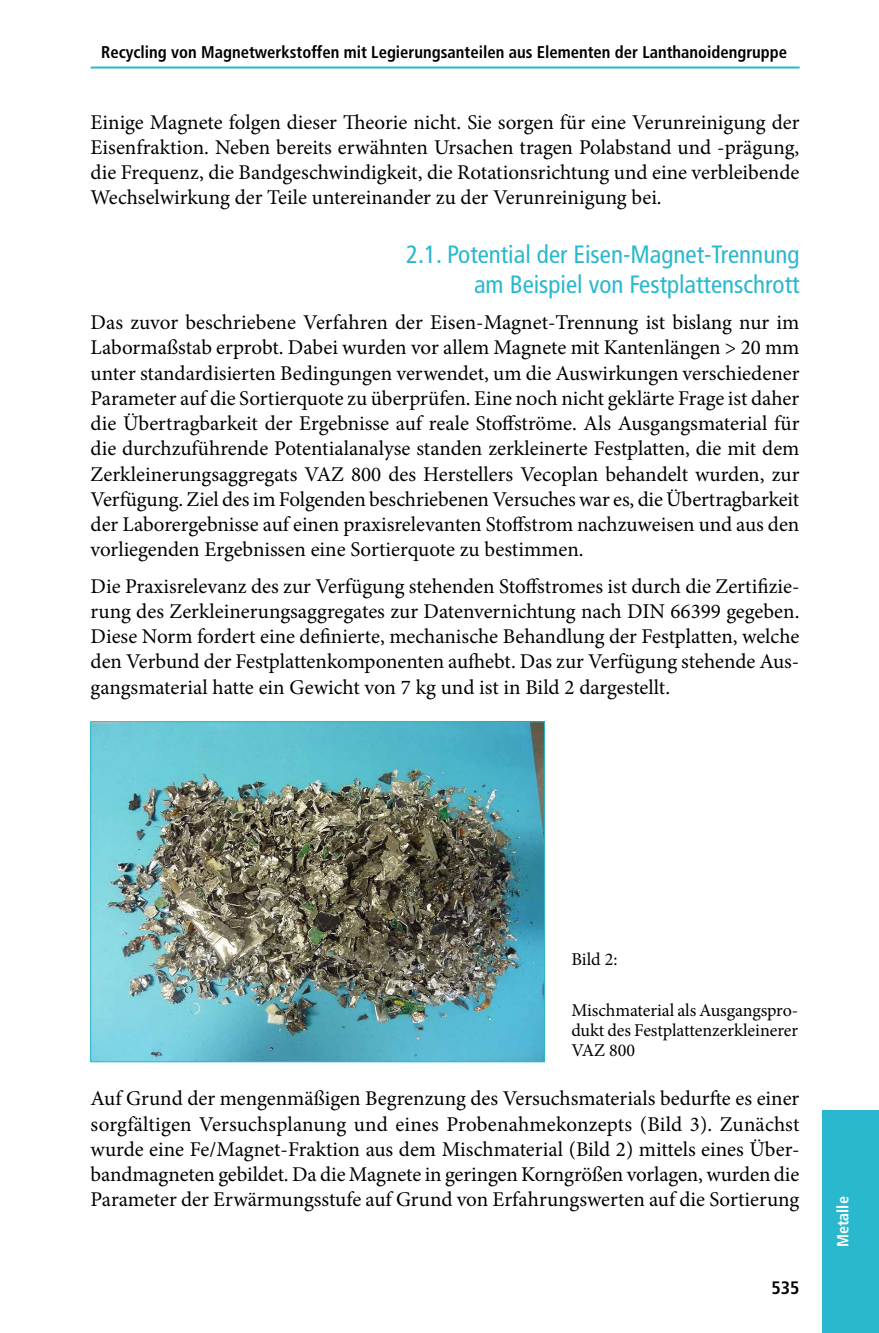
<style>
.page{position:relative;width:879px;height:1333px;background:#fff}
.page>*{position:absolute;margin:0;border:0;box-sizing:border-box;transform-origin:0 0}
.t1{font:condensed 25px/30px "Frutiger";color:#29b8ce;text-align:right}
.t2{font:21px/25.2px "Minion Pro";color:#000;text-align:justify}
.t3{font:18px/20px "Minion Pro";letter-spacing:-.005em;color:#000;text-align:justify}
.t4{font:700 condensed 18px "Frutiger";color:#000}
.t5{font:700 condensed 17px "Frutiger";color:#000}
.t6{font:700 condensed 16px "Frutiger";color:#fff}
</style>
<div class="page">
<hr style="left:91px;top:66px;width:708px;height:2px;background:#29b8ce">
<div style="left:822px;top:1110px;width:57px;height:222px;background:#29b8ce"></div>
<img style="left:92px;top:723px;width:451px;height:337px">
<div style="left:90px;top:721px;width:455px;height:341px;border:1px solid #29b8ce"></div>
<p class="t5" style="left:101px;top:42px;width:687px">Recycling von Magnetwerkstoffen mit Legierungsanteilen aus Elementen der Lanthanoidengruppe</p>
<p class="t2" style="left:91px;top:109px;width:710px">Einige Magnete folgen dieser Theorie nicht. Sie sorgen für eine Verunreinigung der Eisenfraktion. Neben bereits erwähnten Ursachen tragen Polabstand und -prägung, die Frequenz, die Bandgeschwindigkeit, die Rotationsrichtung und eine verbleibende Wechselwirkung der Teile untereinander zu der Verunreinigung bei.</p>
<p class="t1" style="left:406px;top:239px;width:395px">2.1. Potential der Eisen-Magnet-Trennung am Beispiel von Festplattenschrott</p>
<p class="t2" style="left:91px;top:310px;width:710px">Das zuvor beschriebene Verfahren der Eisen-Magnet-Trennung ist bislang nur im Labormaßstab erprobt. Dabei wurden vor allem Magnete mit Kantenlängen &gt; 20 mm unter standardisierten Bedingungen verwendet, um die Auswirkungen verschiedener Parameter auf die Sortierquote zu überprüfen. Eine noch nicht geklärte Frage ist daher die Übertragbarkeit der Ergebnisse auf reale Stoffströme. Als Ausgangsmaterial für die durchzuführende Potentialanalyse standen zerkleinerte Festplatten, die mit dem Zerkleinerungsaggregats VAZ 800 des Herstellers Vecoplan behandelt wurden, zur Verfügung. Ziel des im Folgenden beschriebenen Versuches war es, die Übertragbarkeit der Laborergebnisse auf einen praxisrelevanten Stoffstrom nachzuweisen und aus den vorliegenden Ergebnissen eine Sortierquote zu bestimmen.</p>
<p class="t2" style="left:91px;top:573px;width:710px">Die Praxisrelevanz des zur Verfügung stehenden Stoffstromes ist durch die Zertifizie&shy;rung des Zerkleinerungsaggregates zur Datenvernichtung nach DIN 66399 gegeben.<br>Diese Norm fordert eine definierte, mechanische Behandlung der Festplatten, welche den Verbund der Festplattenkomponenten aufhebt. Das zur Verfügung stehende Aus&shy;gangsmaterial hatte ein Gewicht von 7 kg und ist in Bild 2 dargestellt.</p>
<p class="t3" style="left:571px;top:948px;width:48px">Bild 2:</p>
<p class="t3" style="left:571px;top:1000px;width:228px">Mischmaterial als Ausgangspro&shy;dukt des Festplattenzerkleinerer VAZ 800</p>
<p class="t2" style="left:91px;top:1086px;width:710px">Auf Grund der mengenmäßigen Begrenzung des Versuchsmaterials bedurfte es einer sorgfältigen Versuchsplanung und eines Probenahmekonzepts (Bild 3). Zunächst wurde eine Fe/Magnet-Fraktion aus dem Mischmaterial (Bild 2) mittels eines Über&shy;bandmagneten gebildet. Da die Magnete in geringen Korngrößen vorlagen, wurden die Parameter der Erwärmungsstufe auf Grund von Erfahrungswerten auf die Sortierung</p>
<p class="t4" style="left:771px;top:1276px;width:30px">535</p>
<p class="t6" style="left:833px;top:1247px;width:52px;rotate:-90deg">Metalle</p>
</div>
